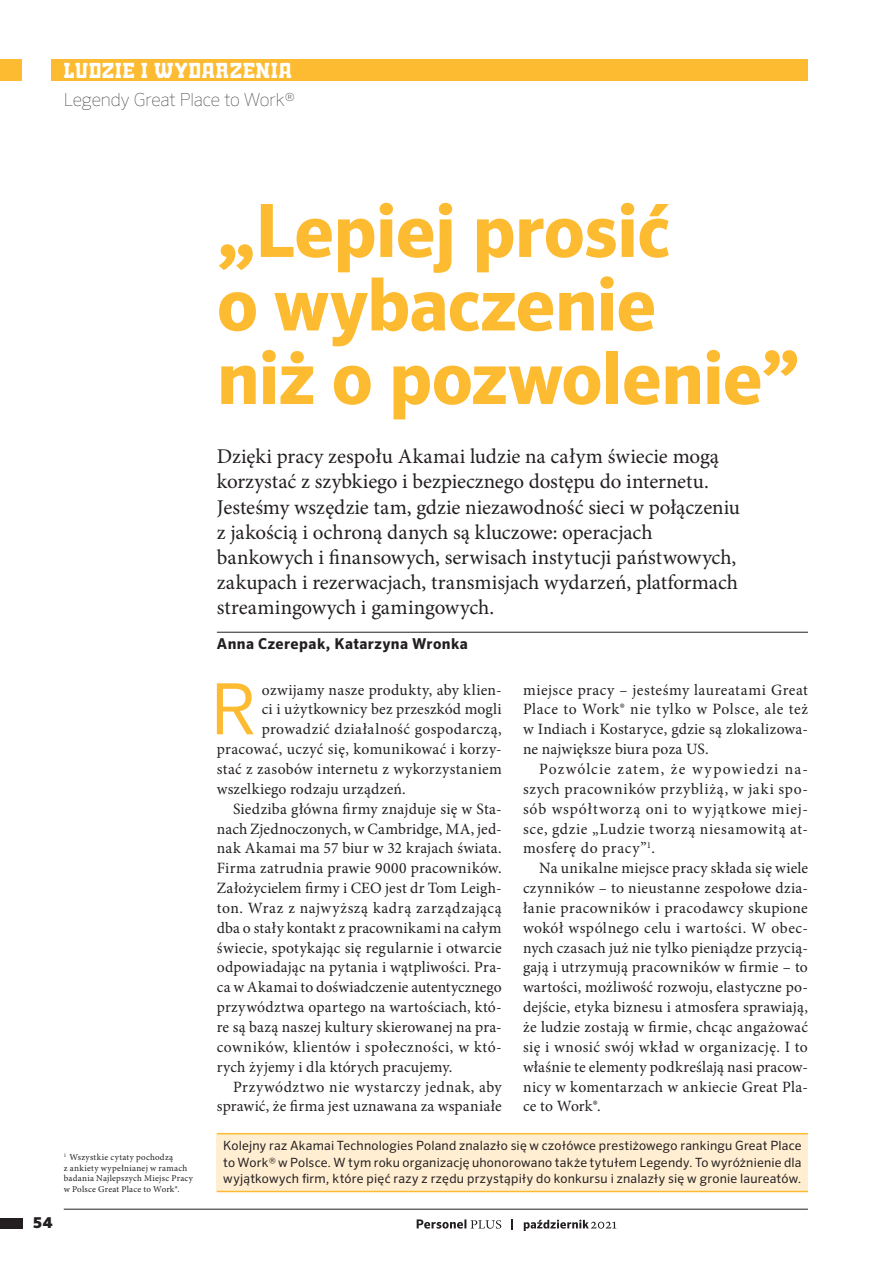
<style>
.page{position:relative;width:893px;height:1263px;background:#fff}
.page>*{position:absolute;margin:0;border:0;box-sizing:border-box;transform-origin:0 0}
.t1{font:700 73.5px/73.5px "Sero Pro";letter-spacing:-.015em;color:#fdbb32}
.t2{font:70.8px "Sero Pro";color:#fdbb32}
.t3{font:22.5px "Trump Town Pro";letter-spacing:.05em;color:#fff}
.t4{font:21px/25.2px "Minion Pro";color:#231f20}
.t5{font:100 18px "Sero Pro";letter-spacing:-.015em;color:#231f20}
.t6{font:15.75px/19.8px "Minion Pro";letter-spacing:.02em;color:#231f20;text-align:justify}
.t7{font:15.75px "Minion Pro";color:#231f20}
.t8{font:15.75px "Minion Pro";letter-spacing:.04em;color:#231f20}
.t9{font:700 15px "Sero Pro";letter-spacing:.03em;color:#231f20}
.t10{font:900 15px "Sero Pro";color:#231f20}
.t11{font:12.75px/16.5px "Sero Pro";letter-spacing:.015em;color:#231f20;text-align:justify}
.t12{font:9px/10.8px "Minion Pro";letter-spacing:.03em;color:#231f20}
</style>
<div class="page">
<div style="left:51px;top:60px;width:757px;height:21px;background:#fdbb32"></div>
<div style="left:0;top:60px;width:21px;height:21px;background:#fdbb32"></div>
<hr style="left:64px;top:1209px;width:744px;height:1px;background:#231f20">
<div style="left:0;top:1218px;width:22px;height:10px;background:#231f20"></div>
<svg style="left:417px;top:1219px;width:84px;height:10px"></svg>
<svg style="left:524px;top:1219px;width:92px;height:12px"></svg>
<svg style="left:511px;top:1219px;width:2px;height:11px"></svg>
<hr style="left:217px;top:632px;width:591px;height:1px;background:#231f20">
<div style="left:217px;top:1134px;width:591px;height:57px;background:#ffeed2"></div>
<hr style="left:217px;top:1133px;width:591px;height:1px;background:#fdbb32">
<hr style="left:217px;top:1191px;width:591px;height:1px;background:#fdbb32">
<h3 class="t3" style="left:64px;top:61px;width:229px">LUDZIE I WYDARZENIA</h3>
<p class="t5" style="left:64px;top:93px;width:232px">Legendy Great Place to Work®</p>
<p class="t10" style="left:33px;top:1218px;width:21px">54</p>
<p class="t12" style="left:64px;top:1152px;width:131px"><sup>1</sup> Wszystkie cytaty pochodzą<br>z ankiety wypełnianej w ramach badania Najlepszych Miejsc Pracy w Polsce Great Place to Work®.</p>
<h1 class="t1" style="left:217px;top:203px;width:584px">„Lepiej prosić<br>o wybaczenie<br>niż o pozwolenie”</h1>
<p class="t4" style="left:217px;top:446px;width:525px">Dzięki pracy zespołu Akamai ludzie na całym świecie mogą korzystać z szybkiego i bezpiecznego dostępu do internetu.<br>Jesteśmy wszędzie tam, gdzie niezawodność sieci w połączeniu z jakością i ochroną danych są kluczowe: operacjach bankowych i finansowych, serwisach instytucji państwowych, zakupach i rezerwacjach, transmisjach wydarzeń, platformach stre amingowych i gamingowych.</p>
<p class="t9" style="left:217px;top:639px;width:252px">Anna Czerepak, Katarzyna Wronka</p>
<h2 class="t2" style="left:210px;top:684px;width:49px">R</h2>
<p class="t6" style="left:262px;top:681px;width:241px">ozwijamy nasze produkty, aby klien-</p>
<p class="t6" style="left:262px;top:701px;width:241px">ci i użytkownicy bez przeszkód mogli</p>
<p class="t6" style="left:262px;top:721px;width:241px">prowadzić działalność gospodarczą,</p>
<p class="t6" style="left:217px;top:741px;width:286px">pracować, uczyć się, komunikować i korzy-</p>
<p class="t6" style="left:217px;top:760px;width:286px">stać z zasobów internetu z wykorzystaniem</p>
<p class="t6" style="left:217px;top:780px;width:190px">wszelkiego rodzaju urządzeń.</p>
<p class="t6" style="left:233px;top:800px;width:270px">Siedziba główna firmy znajduje się w Sta-</p>
<p class="t6" style="left:217px;top:820px;width:286px">nach Zjednoczonych, w Cambridge, MA, jed-</p>
<p class="t6" style="left:217px;top:840px;width:286px">nak Akamai ma 57 biur w 32 krajach świata.</p>
<p class="t6" style="left:217px;top:860px;width:286px">Firma zatrudnia prawie 9000 pracowników.</p>
<p class="t6" style="left:217px;top:879px;width:286px">Założycielem firmy i CEO jest dr Tom Leigh-</p>
<p class="t8" style="left:217px;top:902px;width:286px">ton. Wraz z najwyższą kadrą zarządzającą</p>
<p class="t6" style="left:217px;top:919px;width:286px">dba o stały kontakt z pracownikami na całym</p>
<p class="t6" style="left:217px;top:939px;width:286px">świecie, spotykając się regularnie i otwarcie</p>
<p class="t6" style="left:217px;top:959px;width:286px">odpowiadając na pytania i wątpliwości. Pra-</p>
<p class="t7" style="left:217px;top:981px;width:286px">ca w Akamai to doświadczenie autentycznego</p>
<p class="t6" style="left:217px;top:998px;width:286px">przywództwa opartego na wartościach, któ-</p>
<p class="t6" style="left:217px;top:1018px;width:286px">re są bazą naszej kultury skierowanej na pra-</p>
<p class="t6" style="left:217px;top:1038px;width:286px">cowników, klientów i społeczności, w któ-</p>
<p class="t6" style="left:217px;top:1058px;width:237px">rych żyjemy i dla których pracujemy.</p>
<p class="t6" style="left:233px;top:1078px;width:270px">Przywództwo nie wystarczy jednak, aby</p>
<p class="t6" style="left:217px;top:1098px;width:286px">sprawić, że firma jest uznawana za wspaniałe</p>
<p class="t6" style="left:523px;top:681px;width:286px">miejsce pracy – jesteśmy laureatami Great Place to Work® nie tylko w Polsce, ale też w Indiach i Kostaryce, gdzie są zlokalizowa&shy;ne największe biura poza US.</p>
<p class="t6" style="left:523px;top:760px;width:286px;text-indent:16px">Pozwólcie zatem, że wypowiedzi na&shy;szych pracowników przybliżą, w jaki spo&shy;sób współtworzą oni to wyjątkowe miej&shy;sce, gdzie „Ludzie tworzą niesamowitą at&shy;mosferę do pracy”<sup>1</sup>.</p>
<p class="t6" style="left:523px;top:860px;width:286px;text-indent:16px">Na unikalne miejsce pracy składa się wiele czynników – to nieustanne zespołowe dzia&shy;łanie pracowników i praco dawcy skupione wokół wspólnego celu i wartości. W obec&shy;nych czasach już nie tylko pieniądze przycią&shy;gają i utrzymują pracowników w firmie – to wartości, możliwość rozwoju, elastyczne po&shy;dejście, etyka biznesu i atmosfera sprawiają, że ludzie zostają w firmie, chcąc angażować się i wnosić swój wkład w organizację. I to właśnie te elementy podkreślają nasi pracow&shy;nicy w komentarzach w ankiecie Great Pla&shy;ce to Work®.</p>
<p class="t11" style="left:223px;top:1139px;width:580px">Kolejny raz Akamai Technologies Poland znalazło się w czołówce prestiżowego rankingu Great Place to Work® w Polsce. W tym roku organizację uhonorowano także tytułem Legendy. To wyróżnienie dla wyjątkowych firm, które pięć razy z rzędu przystąpiły do konkursu i znalazły się w gronie laureatów.</p>
</div>
